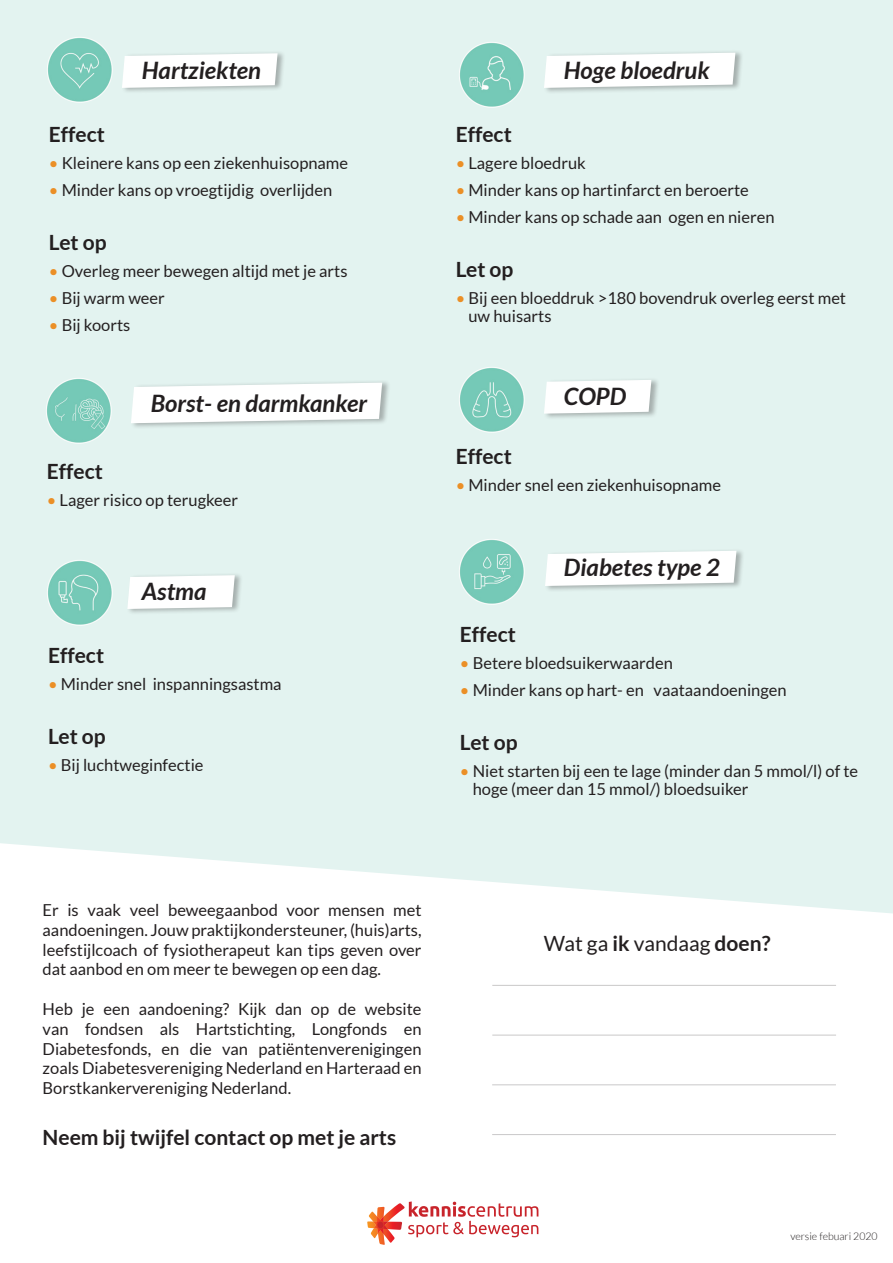
<style>
.page{position:relative;width:893px;height:1263px;background:#fff}
.page>*{position:absolute;margin:0;border:0;box-sizing:border-box;transform-origin:0 0}
.t1{font:italic 700 24px "Lato";color:#231f20}
.t2{font:700 21px "Lato";color:#231f20}
.t3{font:21px "Lato";color:#231f20}
.t4{font:16.5px/19.8px "Lato";color:#231f20}
.t5{font:300 10.5px "Lato";color:#231f20}
.s1{color:#eb8f26}
.s2{font-weight:700}
</style>
<div class="page">
<div style="left:0;top:0;width:893px;height:913px;background:#e3f3f0"></div>
<div style="left:122px;top:50px;width:164px;height:44px;background:#231f20;opacity:.32"></div>
<svg style="left:122px;top:53px;width:156px;height:35px"></svg>
<img style="left:43px;top:32px;width:73px;height:74px">
<div style="left:544px;top:50px;width:199px;height:44px;background:#231f20;opacity:.32"></div>
<svg style="left:544px;top:53px;width:191px;height:35px"></svg>
<img style="left:456px;top:37px;width:73px;height:73px">
<div style="left:131px;top:380px;width:259px;height:49px;background:#231f20;opacity:.32"></div>
<svg style="left:131px;top:383px;width:251px;height:40px"></svg>
<img style="left:43px;top:374px;width:73px;height:73px">
<div style="left:544px;top:377px;width:116px;height:43px;background:#231f20;opacity:.32"></div>
<svg style="left:544px;top:380px;width:107px;height:34px"></svg>
<img style="left:456px;top:363px;width:73px;height:73px">
<div style="left:127px;top:572px;width:116px;height:43px;background:#231f20;opacity:.32"></div>
<svg style="left:127px;top:575px;width:108px;height:34px"></svg>
<img style="left:43px;top:556px;width:73px;height:73px">
<div style="left:545px;top:548px;width:200px;height:44px;background:#231f20;opacity:.32"></div>
<svg style="left:545px;top:551px;width:191px;height:35px"></svg>
<img style="left:456px;top:534px;width:73px;height:73px">
<svg style="left:367px;top:1201px;width:171px;height:44px"></svg>
<hr style="left:492px;top:985px;width:344px;height:1px;background:#231f20">
<hr style="left:492px;top:1035px;width:344px;height:1px;background:#231f20">
<hr style="left:492px;top:1084px;width:344px;height:1px;background:#231f20">
<hr style="left:492px;top:1134px;width:344px;height:1px;background:#231f20">
<h1 class="t1" style="left:142px;top:56px;width:121px">Hartziekten</h1>
<p class="t2" style="left:49px;top:123px;width:58px">Effect</p>
<p class="t4" style="left:49px;top:153px;width:301px"><span class="s1">•</span> Kleinere kans op een ziekenhuisopname</p>
<p class="t4" style="left:49px;top:180px;width:285px"><span class="s1">•</span> Minder kans op vroegtijdig overlijden</p>
<p class="t2" style="left:49px;top:231px;width:59px">Let op</p>
<p class="t4" style="left:49px;top:261px;width:300px"><span class="s1">•</span> Overleg meer bewegen altijd met je arts</p>
<p class="t4" style="left:49px;top:288px;width:117px"><span class="s1">•</span> Bij warm weer</p>
<p class="t4" style="left:49px;top:315px;width:83px"><span class="s1">•</span> Bij koorts</p>
<h1 class="t1" style="left:151px;top:390px;width:218px">Borst- en darmkanker</h1>
<p class="t2" style="left:47px;top:459px;width:58px">Effect</p>
<p class="t4" style="left:47px;top:490px;width:193px"><span class="s1">•</span> Lager risico op terugkeer</p>
<h1 class="t1" style="left:142px;top:577px;width:66px">Astma</h1>
<p class="t2" style="left:48px;top:643px;width:58px">Effect</p>
<p class="t4" style="left:48px;top:674px;width:235px"><span class="s1">•</span> Minder snel inspanningsastma</p>
<p class="t2" style="left:48px;top:724px;width:59px">Let op</p>
<p class="t4" style="left:48px;top:755px;width:157px"><span class="s1">•</span> Bij luchtweginfectie</p>
<h1 class="t1" style="left:564px;top:56px;width:147px">Hoge bloedruk</h1>
<p class="t2" style="left:456px;top:123px;width:58px">Effect</p>
<p class="t4" style="left:456px;top:153px;width:132px"><span class="s1">•</span> Lagere bloedruk</p>
<p class="t4" style="left:456px;top:180px;width:295px"><span class="s1">•</span> Minder kans op hartinfarct en beroerte</p>
<p class="t4" style="left:456px;top:207px;width:320px"><span class="s1">•</span> Minder kans op schade aan ogen en nieren</p>
<p class="t2" style="left:456px;top:258px;width:59px">Let op</p>
<p class="t4" style="left:468px;top:289px;width:379px;line-height:18px;text-indent:-13px"><span class="s1">•</span> Bij een bloeddruk &gt;180 bovendruk overleg eerst met uw huisarts</p>
<h1 class="t1" style="left:564px;top:382px;width:64px">COPD</h1>
<p class="t2" style="left:456px;top:444px;width:58px">Effect</p>
<p class="t4" style="left:456px;top:475px;width:267px"><span class="s1">•</span> Minder snel een ziekenhuisopname</p>
<h1 class="t1" style="left:564px;top:553px;width:158px">Diabetes type 2</h1>
<p class="t2" style="left:460px;top:622px;width:58px">Effect</p>
<p class="t4" style="left:460px;top:653px;width:214px"><span class="s1">•</span> Betere bloedsuikerwaarden</p>
<p class="t4" style="left:460px;top:680px;width:328px"><span class="s1">•</span> Minder kans op hart- en vaataandoeningen</p>
<p class="t2" style="left:460px;top:730px;width:59px">Let op</p>
<p class="t4" style="left:473px;top:762px;width:387px;line-height:18px;text-indent:-13px"><span class="s1">•</span> Niet starten bij een te lage (minder dan 5 mmol/l) of te hoge (meer dan 15 mmol/) bloedsuiker</p>
<p class="t4" style="left:43px;top:900px;width:380px;text-align:justify">Er is vaak veel beweegaanbod voor mensen met aandoeningen. Jouw praktijkondersteuner, (huis)arts, leefstijlcoach of fysiotherapeut kan tips geven over dat aanbod en om meer te bewegen op een dag.</p>
<p class="t4" style="left:43px;top:999px;width:380px;text-align:justify">Heb je een aandoening? Kijk dan op de website van fondsen als Hartstichting, Longfonds en Diabetesfonds, en die van patiëntenverenigingen zoals Diabetesvereniging Nederland en Harteraad en Borstkankervereniging Nederland.</p>
<p class="t2" style="left:43px;top:1125px;width:355px">Neem bij twijfel contact op met je arts</p>
<p class="t3" style="left:544px;top:931px;width:228px">Wat ga <span class="s2">ik</span> vandaag <span class="s2">doen?</span></p>
<p class="t5" style="left:790px;top:1231px;width:89px">versie febuari 2020</p>
</div>
